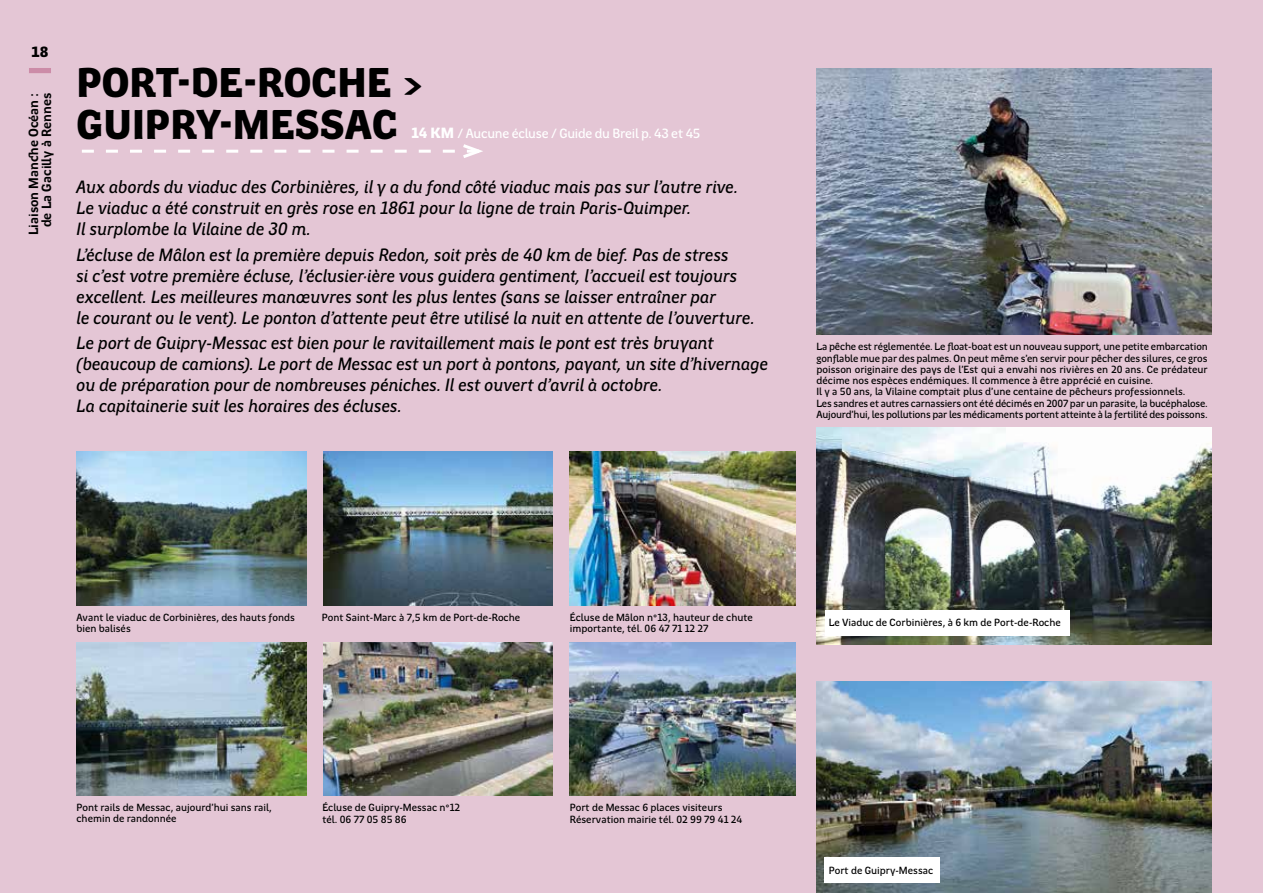
<style>
.page{position:relative;width:1263px;height:893px;background:#e4c6d5}
.page>*{position:absolute;margin:0;border:0;box-sizing:border-box;transform-origin:0 0}
.t1{font:900 42px/42px "Region Bretagne New";color:#000}
.t2{font:italic 500 18px/21px "Region Bretagne New";letter-spacing:-.005em;color:#000}
.t3{font:900 15px "Region Bretagne New";color:#000}
.t4{font:500 13.5px "Region Bretagne New";letter-spacing:-.02em;color:#fff}
.t5{font:700 13.5px/12.8px "Region Bretagne New";color:#000;text-align:center}
.t6{font:500 10.5px/11.2px "Region Bretagne New";color:#000}
.s1{font-weight:900;font-size:15px}
</style>
<div class="page">
<img style="left:816px;top:68px;width:396px;height:267px">
<img style="left:816px;top:427px;width:396px;height:217px">
<img style="left:816px;top:682px;width:396px;height:211px">
<img style="left:77px;top:642px;width:229px;height:153px">
<img style="left:570px;top:452px;width:225px;height:153px">
<img style="left:77px;top:452px;width:229px;height:153px">
<img style="left:323px;top:452px;width:230px;height:153px">
<img style="left:323px;top:642px;width:230px;height:153px">
<img style="left:570px;top:642px;width:225px;height:153px">
<div style="left:29px;top:68px;width:22px;height:5px;background:#cc8ca8"></div>
<div style="left:824px;top:610px;width:245px;height:26px;background:#fff"></div>
<div style="left:824px;top:858px;width:116px;height:25px;background:#fff"></div>
<svg style="left:82px;top:144px;width:401px;height:14px"></svg>
<h3 class="t3" style="left:31px;top:44px;width:19px">18</h3>
<p class="t5" style="left:28px;top:235px;width:144px;rotate:-90deg">Liaison Manche Océan : de La Gacilly à Rennes</p>
<h1 class="t1" style="left:77px;top:63px;width:350px">PORT-DE-ROCHE &gt;<br>GUIPRY-MESSAC</h1>
<p class="t4" style="left:411px;top:126px;width:291px"><span class="s1">14 KM</span> / Aucune écluse / Guide du Breil p. 43 et 45</p>
<h2 class="t2" style="left:77px;top:177px;width:663px">Aux abords du viaduc des Corbinières, il y a du fond côté viaduc mais pas sur l’autre rive.<br>Le viaduc a été construit en grès rose en 1861 pour la ligne de train Paris-Quimper.<br>Il surplombe la Vilaine de 30 m.</h2>
<p class="t2" style="left:77px;top:244px;width:680px">L’écluse de Mâlon est la première depuis Redon, soit près de 40 km de bief. Pas de stress<br>si c’est votre première écluse, l’éclusier∙ière vous guidera gentiment, l’accueil est toujours excellent. Les meilleures manœuvres sont les plus lentes (sans se laisser entraîner par<br>le courant ou le vent). Le ponton d’attente peut être utilisé la nuit en attente de l’ouverture.</p>
<p class="t2" style="left:77px;top:333px;width:693px">Le port de Guipry-Messac est bien pour le ravitaillement mais le pont est très bruyant (beaucoup de camions). Le port de Messac est un port à pontons, payant, un site d’hivernage ou de préparation pour de nombreuses péniches. Il est ouvert d’avril à octobre.<br>La capitainerie suit les horaires des écluses.</p>
<p class="t6" style="left:816px;top:342px;width:393px">La pêche est réglementée. Le float-boat est un nouveau support, une petite embarcation gonflable mue par des palmes. On peut même s’en servir pour pêcher des silures, ce gros poisson originaire des pays de l’Est qui a envahi nos rivières en 20 ans. Ce prédateur décime nos espèces endémiques. Il commence à être apprécié en cuisine.<br>Il y a 50 ans, la Vilaine comptait plus d’une centaine de pêcheurs professionnels.<br>Les sandres et autres carnassiers ont été décimés en 2007 par un parasite, la bucéphalose.<br>Aujourd’hui, les pollutions par les médicaments portent atteinte à la fertilité des poissons.</p>
<p class="t6" style="left:77px;top:612px;width:220px">Avant le viaduc de Corbinières, des hauts fonds bien balisés</p>
<p class="t6" style="left:322px;top:612px;width:200px">Pont Saint-Marc à 7,5 km de Port-de-Roche</p>
<p class="t6" style="left:570px;top:612px;width:185px">Écluse de Mâlon n°13, hauteur de chute importante, tél. 06 47 71 12 27</p>
<p class="t6" style="left:77px;top:802px;width:197px">Pont rails de Messac, aujourd’hui sans rail, chemin de randonnée</p>
<p class="t6" style="left:322px;top:802px;width:139px">Écluse de Guipry-Messac n°12 tél. 06 77 05 85 86</p>
<p class="t6" style="left:570px;top:802px;width:174px">Port de Messac 6 places visiteurs<br>Réservation mairie tél. 02 99 79 41 24</p>
<p class="t6" style="left:829px;top:617px;width:234px">Le Viaduc de Corbinières, à 6 km de Port-de-Roche</p>
<p class="t6" style="left:829px;top:864px;width:106px">Port de Guipry-Messac</p>
</div>
